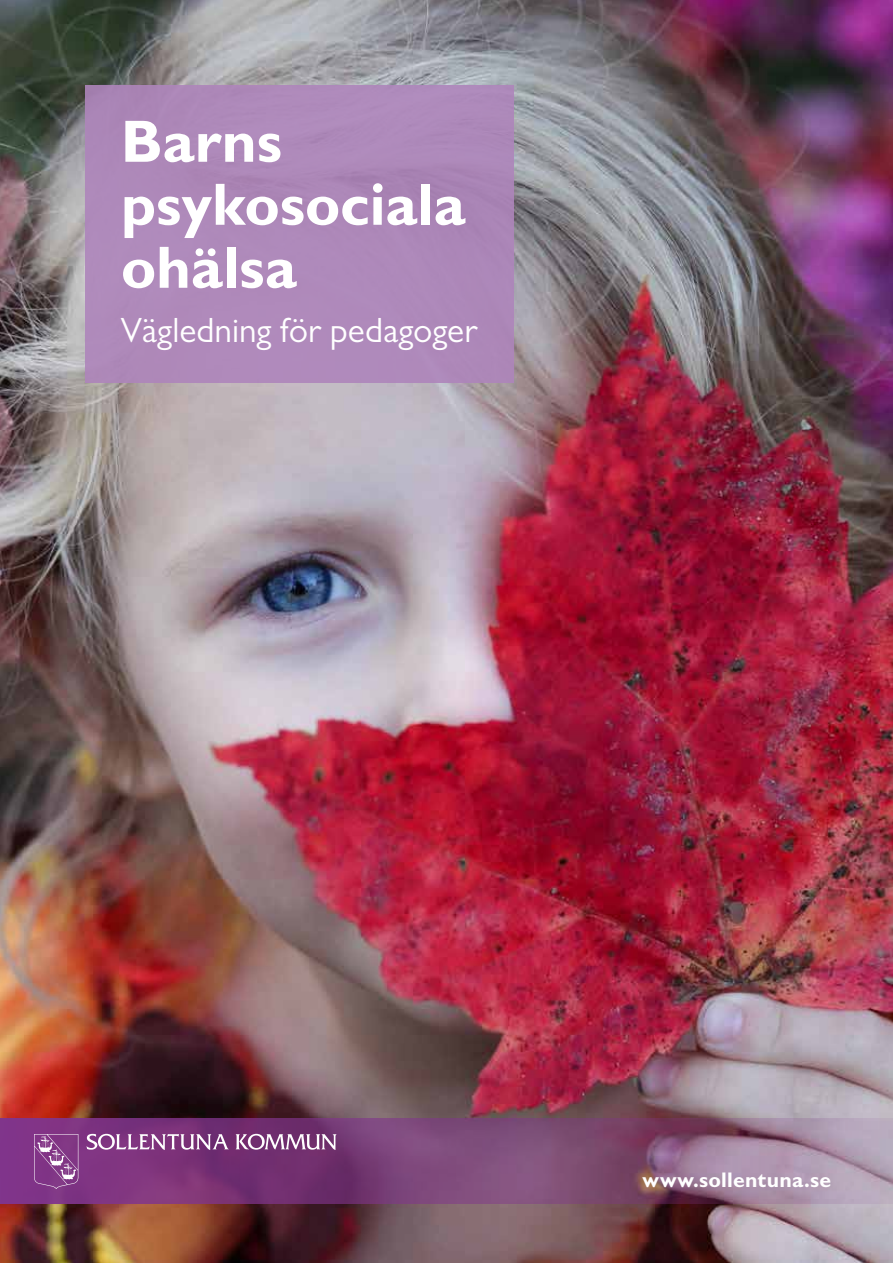
<style>
.page{position:relative;width:893px;height:1263px;background:#fff}
.page>*{position:absolute;margin:0;border:0;box-sizing:border-box;transform-origin:0 0}
.t1{font:700 60px/63px "Gill Sans MT Std";letter-spacing:-.005em;color:#fff}
.t2{font:35.25px "Gill Sans MT Std";color:#fff}
.t3{font:700 21.15px "Gill Sans MT Std";letter-spacing:.01em;color:#fff}
</style>
<div class="page">
<img style="left:0;top:0;width:893px;height:1263px">
<div style="left:85px;top:85px;width:428px;height:298px;background:#ae85bb"></div>
<svg style="left:0;top:1118px;width:893px;height:85px;background:#855281"></svg>
<svg style="left:34px;top:1134px;width:44px;height:55px;background:#945498"></svg>
<svg style="left:86px;top:1134px;width:143px;height:16px"></svg>
<svg style="left:236px;top:1134px;width:101px;height:16px"></svg>
<p class="t1" style="left:121px;top:109px;width:346px">Barns psykosociala ohälsa</p>
<p class="t2" style="left:121px;top:309px;width:358px">Vägledning för pedagoger</p>
<p class="t3" style="left:642px;top:1166px;width:190px">www.sollentuna.se</p>
</div>
